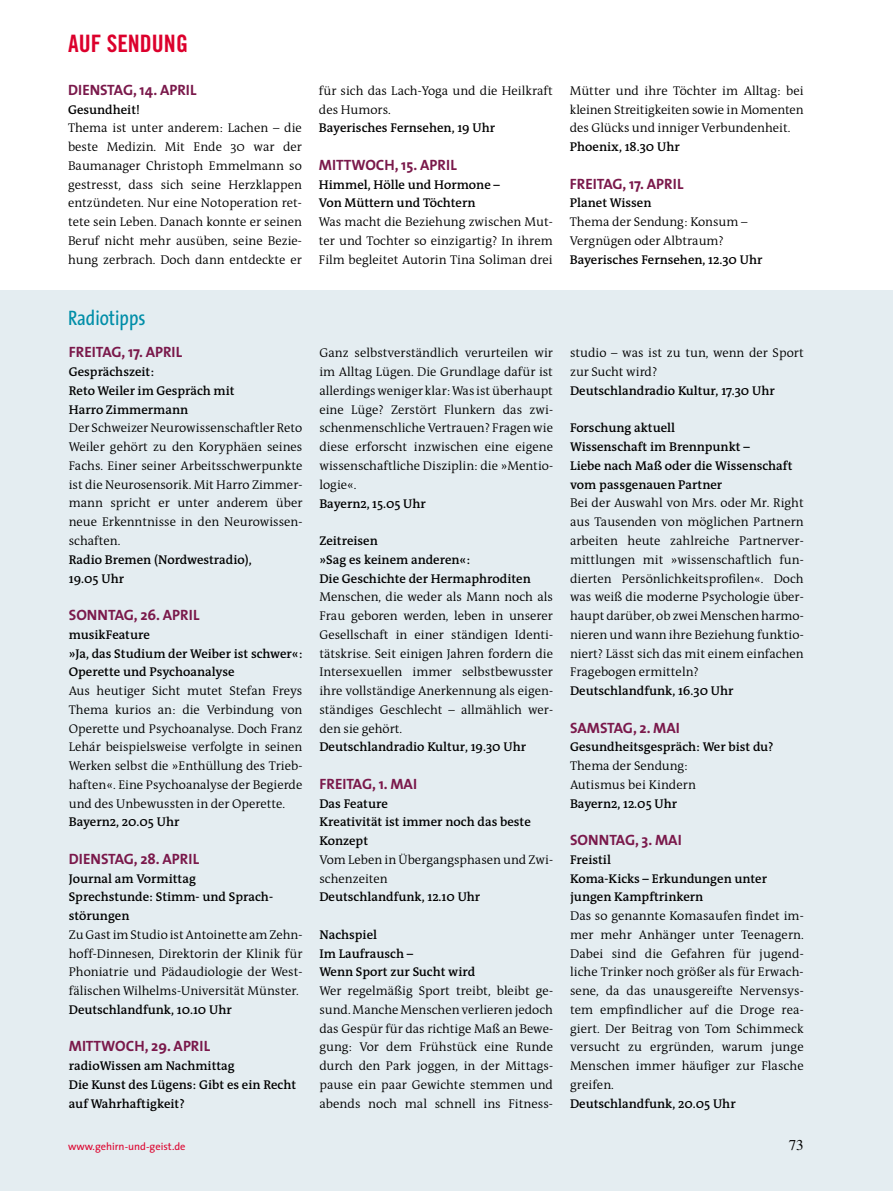
<style>
.page{position:relative;width:893px;height:1191px;background:#fff}
.page>*{position:absolute;margin:0;border:0;box-sizing:border-box;transform-origin:0 0}
.t1{font:24px "Trade Gothic Bold Cond Twenty";color:#dc002c}
.t2{font:21px "The Sans Condensed";color:#008ea8}
.t3{font:700 15px "The Sans";color:#7a194b}
.t4{font:15px "Times";color:#000}
.t5{font:300 12.75px/18.8px "The Antiqua B4";color:#000;text-align:justify}
.t6{font:600 12.75px/18.8px "The Antiqua B6";color:#000}
.t7{font:10.5px "The Sans";color:#dc002c}
</style>
<div class="page">
<div style="left:0;top:291px;width:893px;height:900px;background:#e4edf1"></div>
<h1 class="t1" style="left:68px;top:29px;width:121px">AUF SENDUNG</h1>
<p class="t3" style="left:68px;top:80px;width:130px">DIENSTAG, 14. APRIL</p>
<p class="t6" style="left:68px;top:100px;width:73px">Gesundheit!</p>
<p class="t5" style="left:68px;top:119px;width:235px">Thema ist unter anderem: Lachen – die beste Medizin. Mit Ende 30 war der Baumanager Christoph Emmelmann so gestresst, dass sich seine Herzklappen entzündeten. Nur eine Notoperation ret&shy;tete sein Leben. Danach konnte er seinen Beruf nicht mehr ausüben, seine Bezie&shy;hung zerbrach. Doch dann entdeckte er</p>
<p class="t5" style="left:319px;top:82px;width:235px">für sich das Lach-Yoga und die Heilkraft des Humors.</p>
<p class="t6" style="left:319px;top:119px;width:178px">Bayerisches Fernsehen, 19 Uhr</p>
<p class="t3" style="left:319px;top:155px;width:139px">MITTWOCH, 15. APRIL</p>
<p class="t6" style="left:319px;top:175px;width:183px">Himmel, Hölle und Hormone –<br>Von Müttern und Töchtern</p>
<p class="t5" style="left:319px;top:213px;width:235px">Was macht die Beziehung zwischen Mut&shy;ter und Tochter so einzigartig? In ihrem Film begleitet Autorin Tina Soliman drei</p>
<p class="t5" style="left:570px;top:82px;width:235px">Mütter und ihre Töchter im Alltag: bei kleinen Streitigkeiten sowie in Momenten des Glücks und inniger Verbundenheit.</p>
<p class="t6" style="left:570px;top:138px;width:111px">Phoenix, 18.30 Uhr</p>
<p class="t3" style="left:570px;top:174px;width:115px">FREITAG, 17. APRIL</p>
<p class="t6" style="left:570px;top:194px;width:83px">Planet Wissen</p>
<p class="t5" style="left:570px;top:213px;width:179px">Thema der Sendung: Konsum –<br>Vergnügen oder Albtraum?</p>
<p class="t6" style="left:570px;top:250px;width:194px">Bayerisches Fernsehen, 12.30 Uhr</p>
<h2 class="t2" style="left:68px;top:301px;width:79px">Radiotipps</h2>
<p class="t3" style="left:69px;top:343px;width:115px">FREITAG, 17. APRIL</p>
<p class="t6" style="left:69px;top:363px;width:167px">Gesprächszeit:<br>Reto Weiler im Gespräch mit<br>Harro Zimmermann</p>
<p class="t5" style="left:69px;top:419px;width:235px">Der Schweizer Neurowissenschaftler Reto Weiler gehört zu den Koryphäen seines Fachs. Einer seiner Arbeitsschwerpunkte ist die Neurosensorik. Mit Harro Zimmer&shy;mann spricht er unter anderem über neue Erkenntnisse in den Neurowissen&shy;schaften.</p>
<p class="t6" style="left:69px;top:550px;width:185px">Radio Bremen (Nordwestradio),<br>19.05 Uhr</p>
<p class="t3" style="left:69px;top:605px;width:132px">SONNTAG, 26. APRIL</p>
<p class="t6" style="left:69px;top:625px;width:235px">musikFeature<br>»Ja, das Studium der Weiber ist schwer«:<br>Operette und Psychoanalyse</p>
<p class="t5" style="left:69px;top:682px;width:235px">Aus heutiger Sicht mutet Stefan Freys Thema kurios an: die Verbindung von Operette und Psychoanalyse. Doch Franz Lehár beispielsweise verfolgte in seinen Werken selbst die »Enthüllung des Trieb&shy;haften«. Eine Psychoanalyse der Begierde und des Unbewussten in der Operette.</p>
<p class="t6" style="left:69px;top:813px;width:112px">Bayern2, 20.05 Uhr</p>
<p class="t3" style="left:69px;top:849px;width:132px">DIENSTAG, 28. APRIL</p>
<p class="t6" style="left:69px;top:869px;width:206px">Journal am Vormittag<br>Sprechstunde: Stimm- und Sprach&shy;störungen</p>
<p class="t5" style="left:69px;top:925px;width:235px">Zu Gast im Studio ist Antoinette am Zehn&shy;hoff-Dinnesen, Direktorin der Klinik für Phoniatrie und Pädaudiologie der West&shy;fälischen Wilhelms-Universität Münster.</p>
<p class="t6" style="left:69px;top:1000px;width:164px">Deutschlandfunk, 10.10 Uhr</p>
<p class="t3" style="left:69px;top:1036px;width:143px">MITTWOCH, 29. APRIL</p>
<p class="t6" style="left:69px;top:1057px;width:229px">radioWissen am Nachmittag<br>Die Kunst des Lügens: Gibt es ein Recht auf Wahrhaftigkeit?</p>
<p class="t5" style="left:319px;top:344px;width:235px">Ganz selbstverständlich verurteilen wir im Alltag Lügen. Die Grundlage dafür ist allerdings weniger klar: Was ist überhaupt eine Lüge? Zerstört Flunkern das zwi&shy;schenmenschliche Vertrauen? Fragen wie diese erforscht inzwischen eine eigene wissenschaftliche Disziplin: die »Mentio&shy;logie«.</p>
<p class="t6" style="left:319px;top:494px;width:108px">Bayern2, 15.05 Uhr</p>
<p class="t6" style="left:319px;top:532px;width:213px">Zeitreisen<br>»Sag es keinem anderen«:<br>Die Geschichte der Hermaphroditen</p>
<p class="t5" style="left:319px;top:588px;width:235px">Menschen, die weder als Mann noch als Frau geboren werden, leben in unserer Gesellschaft in einer ständigen Identi&shy;tätskrise. Seit einigen Jahren fordern die Intersexuellen immer selbstbewusster ihre vollständige Anerkennung als eigen&shy;ständiges Geschlecht – allmählich wer&shy;den sie gehört.</p>
<p class="t6" style="left:319px;top:738px;width:208px">Deutschlandradio Kultur, 19.30 Uhr</p>
<p class="t3" style="left:319px;top:774px;width:99px">FREITAG, 1. MAI</p>
<p class="t6" style="left:319px;top:794px;width:213px">Das Feature<br>Kreativität ist immer noch das beste<br>Konzept</p>
<p class="t5" style="left:319px;top:850px;width:235px">Vom Leben in Übergangsphasen und Zwi&shy;schenzeiten</p>
<p class="t6" style="left:319px;top:888px;width:162px">Deutschlandfunk, 12.10 Uhr</p>
<p class="t6" style="left:319px;top:925px;width:157px">Nachspiel<br>Im Laufrausch –<br>Wenn Sport zur Sucht wird</p>
<p class="t5" style="left:319px;top:982px;width:235px">Wer regelmäßig Sport treibt, bleibt ge&shy;sund. Manche Menschen verlieren jedoch das Gespür für das richtige Maß an Bewe&shy;gung: Vor dem Frühstück eine Runde durch den Park joggen, in der Mittags&shy;pause ein paar Gewichte stemmen und abends noch mal schnell ins Fitness-</p>
<p class="t5" style="left:570px;top:344px;width:235px">studio – was ist zu tun, wenn der Sport zur Sucht wird?</p>
<p class="t6" style="left:570px;top:382px;width:206px">Deutschlandradio Kultur, 17.30 Uhr</p>
<p class="t6" style="left:570px;top:419px;width:224px">Forschung aktuell<br>Wissenschaft im Brennpunkt –<br>Liebe nach Maß oder die Wissenschaft vom passgenauen Partner</p>
<p class="t5" style="left:570px;top:494px;width:235px">Bei der Auswahl von Mrs. oder Mr. Right aus Tausenden von möglichen Partnern arbeiten heute zahlreiche Partnerver&shy;mittlungen mit »wissenschaftlich fun&shy;dierten Persönlichkeitsprofilen«. Doch was weiß die moderne Psychologie über&shy;haupt darüber, ob zwei Menschen harmo&shy;nieren und wann ihre Beziehung funktio&shy;niert? Lässt sich das mit einem einfachen Fragebogen ermitteln?</p>
<p class="t6" style="left:570px;top:682px;width:165px">Deutschlandfunk, 16.30 Uhr</p>
<p class="t3" style="left:570px;top:718px;width:111px">SAMSTAG, 2. MAI</p>
<p class="t6" style="left:570px;top:738px;width:205px">Gesundheitsgespräch: Wer bist du?</p>
<p class="t5" style="left:570px;top:757px;width:127px">Thema der Sendung:<br>Autismus bei Kindern</p>
<p class="t6" style="left:570px;top:794px;width:109px">Bayern2, 12.05 Uhr</p>
<p class="t3" style="left:570px;top:830px;width:113px">SONNTAG, 3. MAI</p>
<p class="t6" style="left:570px;top:850px;width:198px">Freistil<br>Koma-Kicks – Erkundungen unter jungen Kampftrinkern</p>
<p class="t5" style="left:570px;top:907px;width:235px">Das so genannte Komasaufen findet im&shy;mer mehr Anhänger unter Teenagern.<br>Dabei sind die Gefahren für jugend&shy;liche Trinker noch größer als für Erwach&shy;sene, da das unausgereifte Nervensys&shy;tem empfindlicher auf die Droge rea&shy;giert. Der Beitrag von Tom Schimmeck versucht zu ergründen, warum junge Menschen immer häufiger zur Flasche greifen.</p>
<p class="t6" style="left:570px;top:1094px;width:167px">Deutschlandfunk, 20.05 Uhr</p>
<p class="t7" style="left:68px;top:1140px;width:119px">www.gehirn-und-geist.de</p>
<p class="t4" style="left:789px;top:1137px;width:16px">73</p>
</div>
